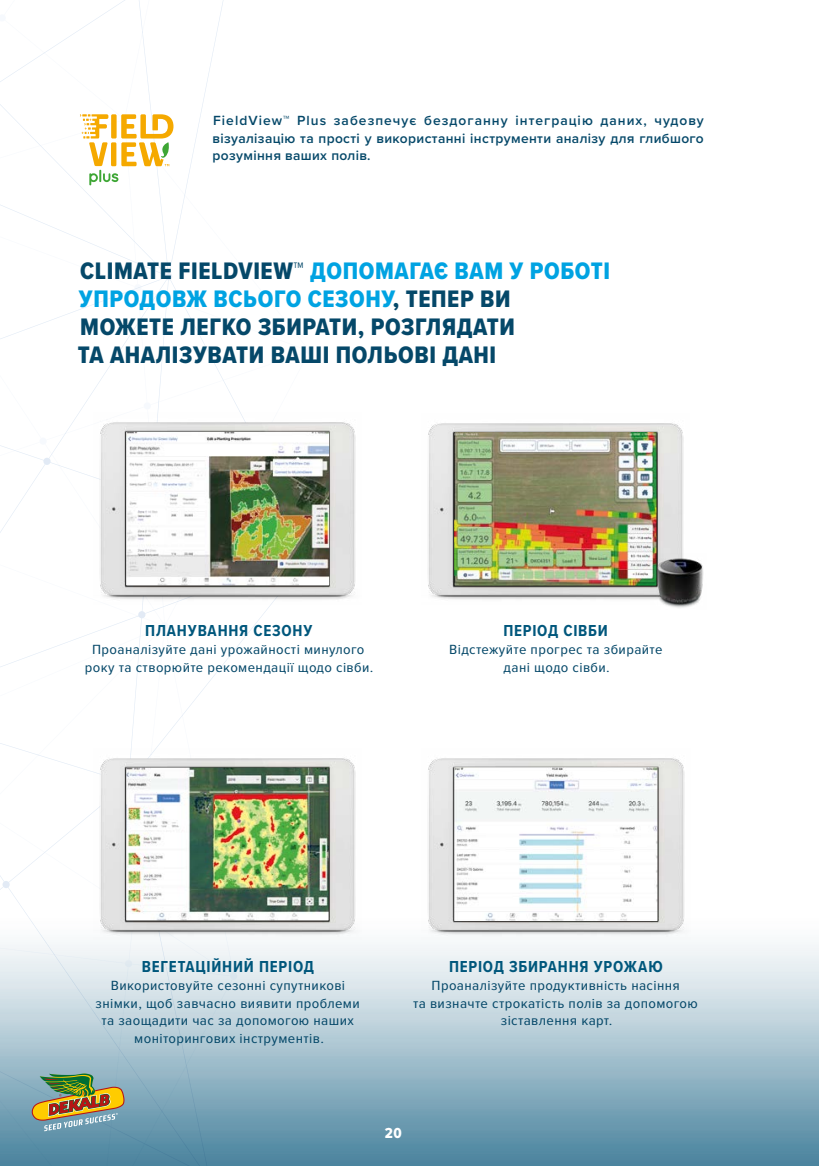
<style>
.page{position:relative;width:819px;height:1166px;background:#fff}
.page>*{position:absolute;margin:0;border:0;box-sizing:border-box;transform-origin:0 0}
.t1{font:24.68px/28px "Proxima Nova Cond Extrabld";letter-spacing:.025em;color:#054869}
.t2{font:700 16.45px "Proxima Nova Cond";letter-spacing:.045em;color:#00577c}
.t3{font:15.05px "Proxima Nova Cond Extrabld";color:#fff}
.t4{font:13.83px/17.8px "Proxima Nova Cond";letter-spacing:.025em;color:#054869;text-align:center;scale:1.15 1}
.t5{font:600 13.83px/17.8px "Proxima Nova";letter-spacing:.025em;color:#054869;text-align:justify}
.s1{color:#00a3e2}
</style>
<div class="page">
<img style="left:313px;top:944px;width:506px;height:222px">
<img style="left:428px;top:758px;width:257px;height:179px">
<img style="left:454px;top:767px;width:203px;height:154px">
<img style="left:313px;top:422px;width:43px;height:178px">
<img style="left:313px;top:432px;width:16px;height:153px">
<img style="left:313px;top:758px;width:43px;height:179px">
<img style="left:313px;top:767px;width:15px;height:153px">
<img style="left:428px;top:423px;width:256px;height:177px">
<img style="left:454px;top:432px;width:202px;height:154px">
<img style="left:650px;top:553px;width:54px;height:55px">
<svg style="left:0;top:0;width:313px;height:1166px"></svg>
<p class="t5" style="left:212px;top:111px;width:493px">FieldView™ Plus забезпечує бездоганну інтеграцію даних, чудову візуалізацію та прості у використанні інструменти аналізу для глибшого розуміння ваших полів.</p>
<h1 class="t1" style="left:78px;top:256px;width:533px">CLIMATE FIELDVIEW™ <span class="s1">ДОПОМАГАЄ ВАМ У РОБОТІ УПРОДОВЖ ВСЬОГО СЕЗОНУ</span>, ТЕПЕР ВИ<br>МОЖЕТЕ ЛЕГКО ЗБИРАТИ, РОЗГЛЯДАТИ<br>ТА АНАЛІЗУВАТИ ВАШІ ПОЛЬОВІ ДАНІ</h1>
<p class="t2" style="left:145px;top:619px;width:168px">ПЛАНУВАННЯ СЕЗОНУ</p>
<p class="t4" style="left:85px;top:640px;width:252px">Проаналізуйте дані урожайності минулого року та створюйте рекомендації щодо сівби.</p>
<p class="t2" style="left:503px;top:619px;width:106px">ПЕРІОД СІВБИ</p>
<p class="t4" style="left:449px;top:640px;width:187px">Відстежуйте прогрес та збирайте дані щодо сівби.</p>
<p class="t2" style="left:142px;top:954px;width:174px">ВЕГЕТАЦІЙНИЙ ПЕРІОД</p>
<p class="t4" style="left:96px;top:975px;width:231px">Використовуйте сезонні супутникові знімки, щоб завчасно виявити проблеми та заощадити час за допомогою наших моніторингових інструментів.</p>
<p class="t2" style="left:449px;top:954px;width:215px">ПЕРІОД ЗБИРАННЯ УРОЖАЮ</p>
<p class="t4" style="left:413px;top:975px;width:249px">Проаналізуйте продуктивність насіння<br>та визначте строкатість полів за допомогою зіставлення карт.</p>
<p class="t3" style="left:385px;top:1122px;width:18px">20</p>
</div>
